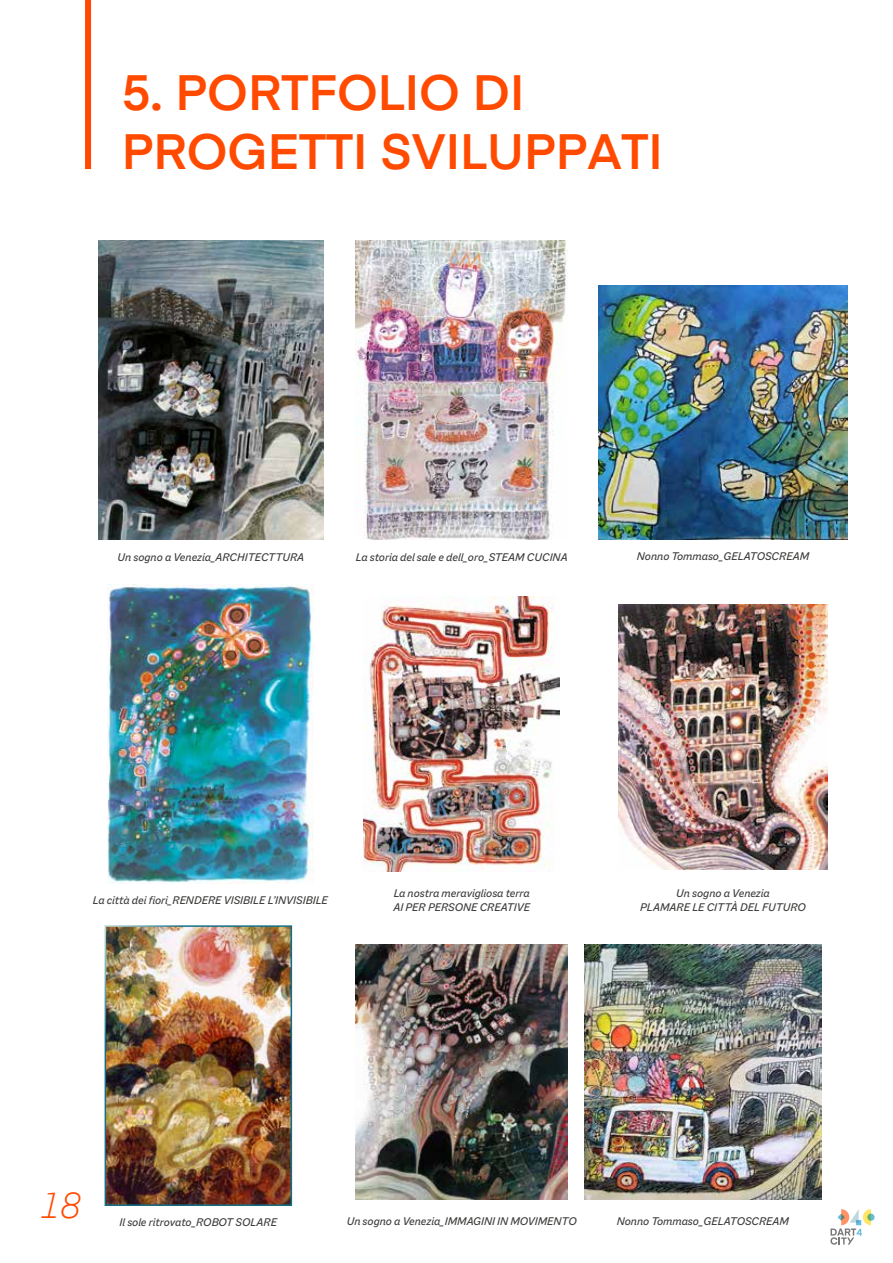
<style>
.page{position:relative;width:893px;height:1263px;background:#fff}
.page>*{position:absolute;margin:0;border:0;box-sizing:border-box;transform-origin:0 0}
.t1{font:600 49.5px/59.4px "Eina 01";color:#ff4a00}
.t2{font:italic 300 36px "Eina 01";color:#ff4a00}
.t3{font:italic 12px/14.4px "Macklin Sans";color:#3c3c3b}
</style>
<div class="page">
<img style="left:99px;top:240px;width:224px;height:299px">
<img style="left:108px;top:928px;width:181px;height:275px">
<img style="left:598px;top:285px;width:250px;height:254px">
<img style="left:584px;top:945px;width:237px;height:254px">
<img style="left:356px;top:945px;width:212px;height:254px">
<img style="left:364px;top:597px;width:196px;height:275px">
<img style="left:618px;top:604px;width:210px;height:265px">
<img style="left:356px;top:240px;width:212px;height:299px">
<img style="left:108px;top:584px;width:205px;height:299px">
<div style="left:85px;top:0;width:6px;height:169px;background:#ff4a00"></div>
<svg style="left:830px;top:1209px;width:45px;height:36px"></svg>
<h1 class="t1" style="left:122px;top:59px;width:542px">5. PORTFOLIO DI<br>PROGETTI SVILUPPATI</h1>
<p class="t3" style="left:118px;top:549px;width:188px">Un sogno a Venezia_ARCHITECTTURA</p>
<p class="t3" style="left:356px;top:550px;width:213px">La storia del sale e dell_oro_STEAM CUCINA</p>
<p class="t3" style="left:637px;top:549px;width:174px">Nonno Tommaso_GELATOSCREAM</p>
<p class="t3" style="left:93px;top:893px;width:237px">La città dei fiori_RENDERE VISIBILE L’INVISIBILE</p>
<p class="t3" style="left:393px;top:886px;width:138px">La nostra meravigliosa terra<br>AI PER PERSONE CREATIVE</p>
<p class="t3" style="left:640px;top:886px;width:167px;text-align:center">Un sogno a Venezia<br>PLAMARE LE CITTÀ DEL FUTURO</p>
<h2 class="t2" style="left:39px;top:1178px;width:43px">18</h2>
<p class="t3" style="left:120px;top:1214px;width:159px">Il sole ritrovato_ROBOT SOLARE</p>
<p class="t3" style="left:347px;top:1214px;width:232px">Un sogno a Venezia_IMMAGINI IN MOVIMENTO</p>
<p class="t3" style="left:617px;top:1214px;width:174px">Nonno Tommaso_GELATOSCREAM</p>
</div>
